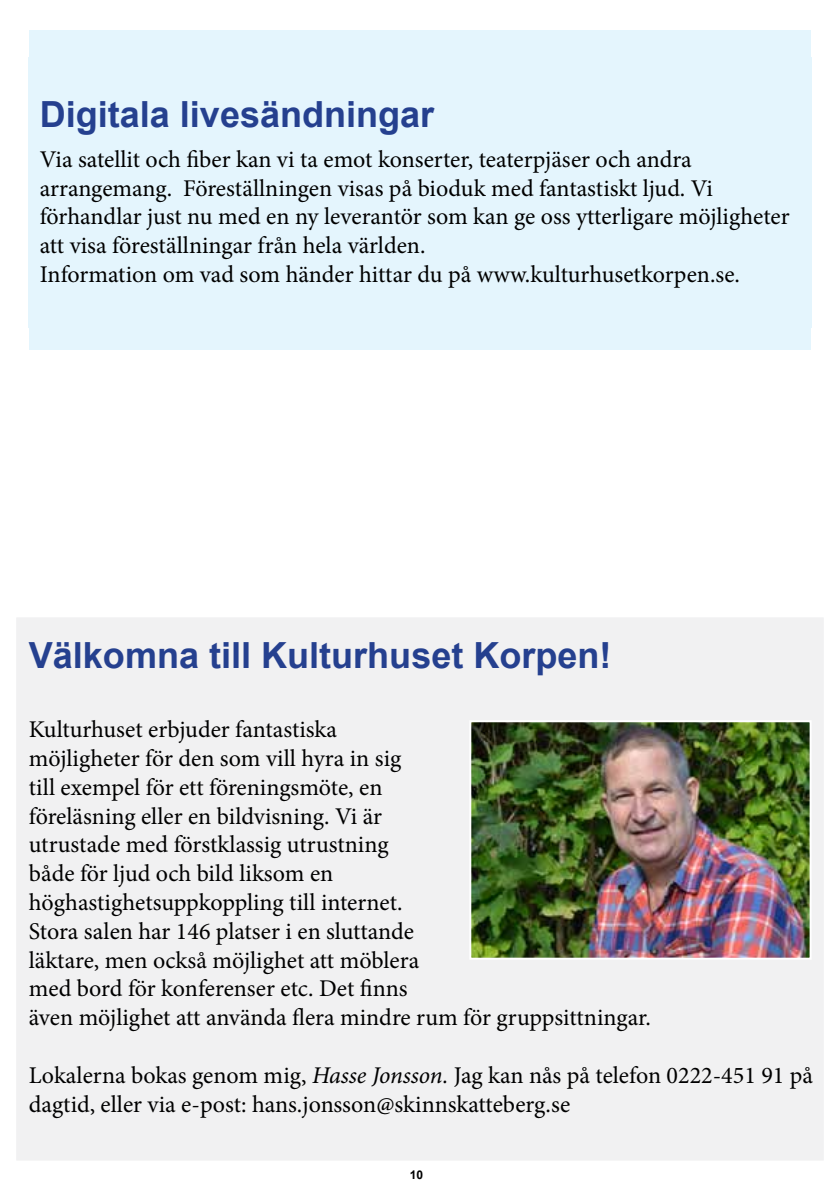
<style>
.page{position:relative;width:840px;height:1191px;background:#fff}
.page>*{position:absolute;margin:0;border:0;box-sizing:border-box;transform-origin:0 0}
.t1{font:700 36px "Arial";color:#25408f}
.t2{font:24px/28.8px "Minion Pro";color:#000}
.t3{font:700 12px "Arial";color:#000}
.s1{font-style:italic}
</style>
<div class="page">
<div style="left:14px;top:615px;width:811px;height:547px;background:#f1f1f2;border:2px solid #fff"></div>
<img style="left:472px;top:723px;width:336px;height:233px">
<div style="left:469px;top:720px;width:342px;height:239px;border:2px solid #fff"></div>
<div style="left:29px;top:30px;width:781px;height:320px;background:#e4f5fd"></div>
<div style="left:28px;top:57px;width:783px;height:271px;background:#e4f5fd"></div>
<h1 class="t1" style="left:40px;top:89px;width:396px">Digitala livesändningar</h1>
<p class="t2" style="left:40px;top:145px;width:751px">Via satellit och fiber kan vi ta emot konserter, teaterpjäser och andra arrangemang. Föreställningen visas på bioduk med fantastiskt ljud. Vi förhandlar just nu med en ny leverantör som kan ge oss ytterligare möjligheter att visa föreställningar från hela världen.<br>Information om vad som händer hittar du på www.kulturhusetkorpen.se.</p>
<h1 class="t1" style="left:29px;top:630px;width:584px">Välkomna till Kulturhuset Korpen!</h1>
<p class="t2" style="left:29px;top:715px;width:623px">Kulturhuset erbjuder fantastiska<br>möjligheter för den som vill hyra in sig<br>till exempel för ett föreningsmöte, en<br>föreläsning eller en bildvisning. Vi är<br>utrustade med förstklassig utrustning<br>både för ljud och bild liksom en<br>höghastighetsuppkoppling till internet.<br>Stora salen har 146 platser i en sluttande<br>läktare, men också möjlighet att möblera<br>med bord för konferenser etc. Det finns<br>även möjlighet att använda flera mindre rum för gruppsittningar.</p>
<p class="t2" style="left:29px;top:1061px;width:785px">Lokalerna bokas genom mig, <span class="s1">Hasse Jonsson.</span> Jag kan nås på telefon 0222-451 91 på dagtid, eller via e-post: hans.jonsson@skinnskatteberg.se</p>
<p class="t3" style="left:409px;top:1166px;width:15px">10</p>
</div>
